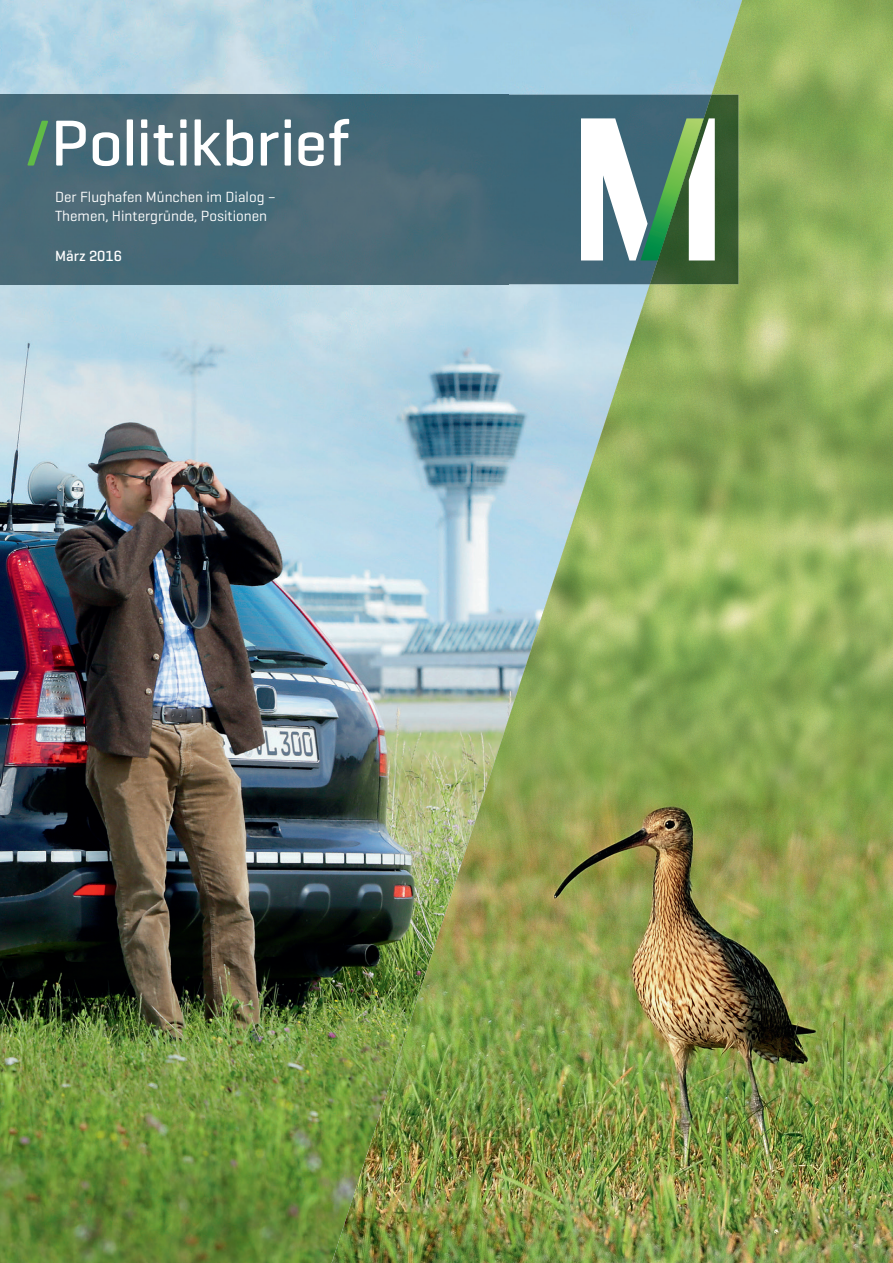
<style>
.page{position:relative;width:893px;height:1263px;background:#fff}
.page>*{position:absolute;margin:0;border:0;box-sizing:border-box;transform-origin:0 0}
.t1{font:500 66px "Munich Airport Pro";color:#fff}
.t2{font:15px/19.5px "Munich Airport Pro";color:#fff}
.t3{font:500 15px "Munich Airport Pro";color:#fff}
.s1{color:#60bb46}
</style>
<div class="page">
<img style="left:0;top:0;width:332px;height:1263px">
<img style="left:332px;top:0;width:561px;height:1263px">
<img style="left:0;top:95px;width:650px;height:189px">
<img style="left:650px;top:95px;width:88px;height:189px">
<svg style="left:581px;top:118px;width:134px;height:142px"></svg>
<h1 class="t1" style="left:24px;top:102px;width:327px"><span class="s1">/</span>Politikbrief</h1>
<p class="t2" style="left:55px;top:186px;width:223px">Der Flughafen München im Dialog –<br>Themen, Hintergründe, Positionen</p>
<p class="t3" style="left:55px;top:246px;width:68px">März 2016</p>
</div>
